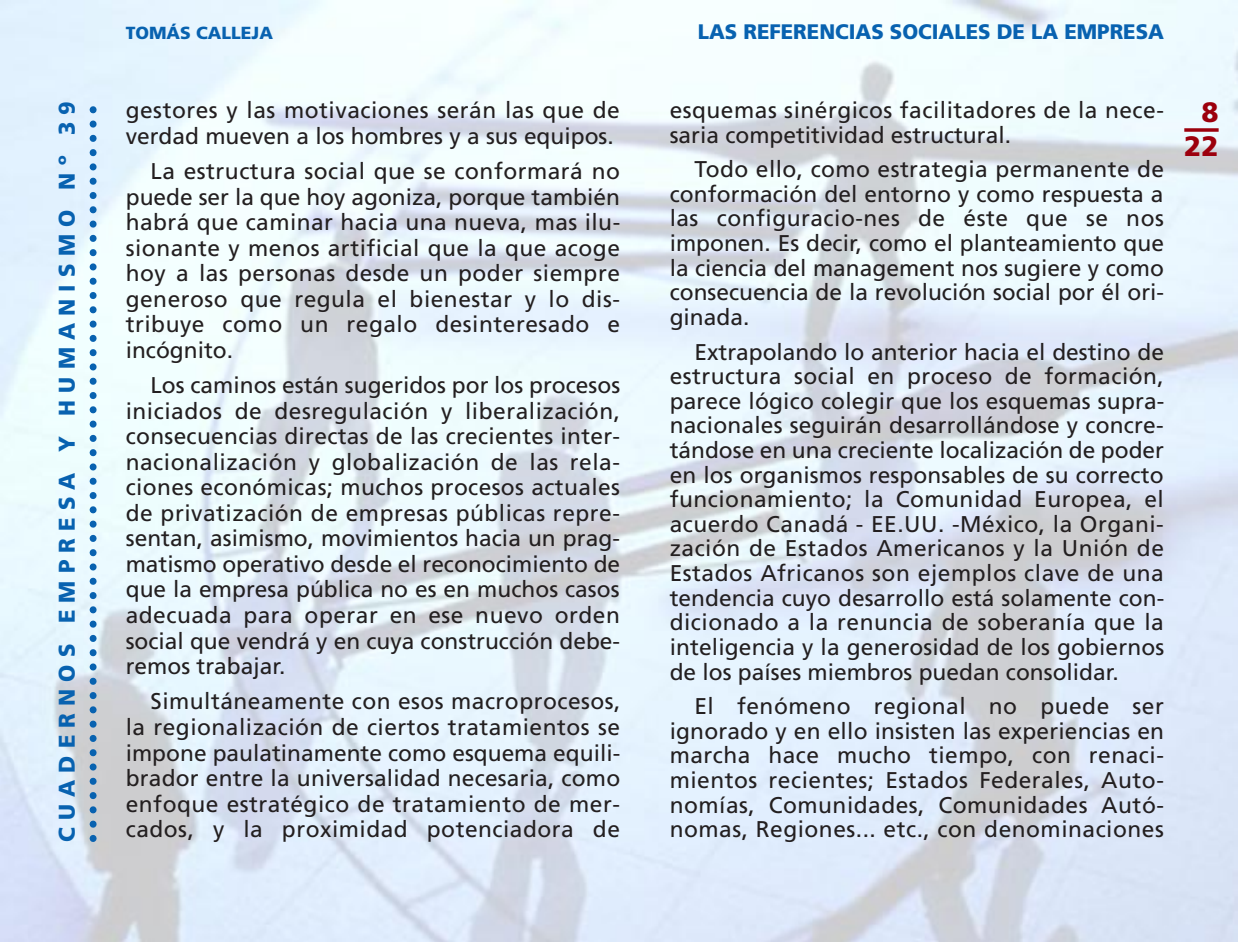
<style>
.page{position:relative;width:1239px;height:942px;background:#fff}
.page>*{position:absolute;margin:0;border:0;box-sizing:border-box;transform-origin:0 0}
.t1{font:900 28px/33.6px "Frutiger";color:#9c000d;text-align:right}
.t2{font:22.75px/24.7px "Frutiger";letter-spacing:.005em;color:#231f20;text-align:justify}
.t3{font:900 22.75px "Frutiger";letter-spacing:.325em;color:#0862b0}
.t4{font:900 21px "Frutiger";color:#0862b0}
.t5{font:900 17.5px "Frutiger";color:#0862b0}
</style>
<div class="page">
<img style="left:1px;top:0;width:1236px;height:942px">
<svg style="left:1184px;top:128px;width:35px;height:4px"></svg>
<svg style="left:90px;top:101px;width:7px;height:737px;background:#92bbda"></svg>
<p class="t3" style="left:58px;top:842px;width:742px;rotate:-90deg">CUADERNOS EMPRESA Y HUMANISMO Nº 39</p>
<p class="t5" style="left:126px;top:26px;width:149px">TOMÁS CALLEJA</p>
<p class="t4" style="left:698px;top:23px;width:468px">LAS REFERENCIAS SOCIALES DE LA EMPRESA</p>
<p class="t2" style="left:126px;top:99px;width:496px;line-height:25.6px">gestores y las motivaciones serán las que de verdad mueven a los hombres y a sus equipos.</p>
<p class="t2" style="left:126px;top:160px;width:496px;line-height:25.6px;text-indent:25px">La estructura social que se conformará no puede ser la que hoy agoniza, porque también habrá que caminar hacia una nueva, mas ilu&shy;sionante y menos artificial que la que acoge hoy a las personas desde un poder siempre generoso que regula el bienestar y lo dis&shy;tribuye como un regalo desinteresado e incógnito.</p>
<p class="t2" style="left:126px;top:374px;width:496px;line-height:25.6px;text-indent:25px">Los caminos están sugeridos por los procesos iniciados de desregulación y liberalización, consecuencias directas de las crecientes inter&shy;nacionalización y globalización de las rela&shy;ciones económicas; muchos procesos actuales de privatización de empresas públicas repre&shy;sentan, asimismo, movimientos hacia un prag&shy;matismo operativo desde el reconocimiento de que la empresa pública no es en muchos casos adecuada para operar en ese nuevo orden social que vendrá y en cuya construcción debe&shy;remos trabajar.</p>
<p class="t2" style="left:126px;top:690px;width:496px;line-height:25.6px;text-indent:25px">Simultáneamente con esos macroprocesos, la regionalización de ciertos tratamientos se impone paulatinamente como esquema equili&shy;brador entre la universalidad necesaria, como enfoque estratégico de tratamiento de mer&shy;cados, y la proximidad potenciadora de</p>
<p class="t2" style="left:670px;top:99px;width:496px">esquemas sinérgicos facilitadores de la nece&shy;saria competitividad estructural.</p>
<p class="t2" style="left:670px;top:159px;width:496px;text-indent:25px">Todo ello, como estrategia permanente de conformación del entorno y como respuesta a las configuracio-nes de éste que se nos imponen. Es decir, como el planteamiento que la ciencia del management nos sugiere y como consecuencia de la revolución social por él ori&shy;ginada.</p>
<p class="t2" style="left:670px;top:341px;width:496px;text-indent:25px">Extrapolando lo anterior hacia el destino de estructura social en proceso de formación, parece lógico colegir que los esquemas supra&shy;nacionales seguirán desarrollándose y concre&shy;tándose en una creciente localización de poder en los organismos responsables de su correcto funcionamiento; la Comunidad Europea, el acuerdo Canadá - EE.UU. -México, la Organi&shy;zación de Estados Americanos y la Unión de Estados Africanos son ejemplos clave de una tendencia cuyo desarrollo está solamente con&shy;dicionado a la renuncia de soberanía que la inteligencia y la generosidad de los gobiernos de los países miembros puedan consolidar.</p>
<p class="t2" style="left:670px;top:695px;width:496px;text-indent:25px">El fenómeno regional no puede ser ignorado y en ello insisten las experiencias en marcha hace mucho tiempo, con renaci&shy;mientos recientes; Estados Federales, Auto&shy;nomías, Comunidades, Comunidades Autó&shy;nomas, Regiones... etc., con denominaciones</p>
<p class="t1" style="left:1184px;top:98px;width:36px">8<br>22</p>
</div>
